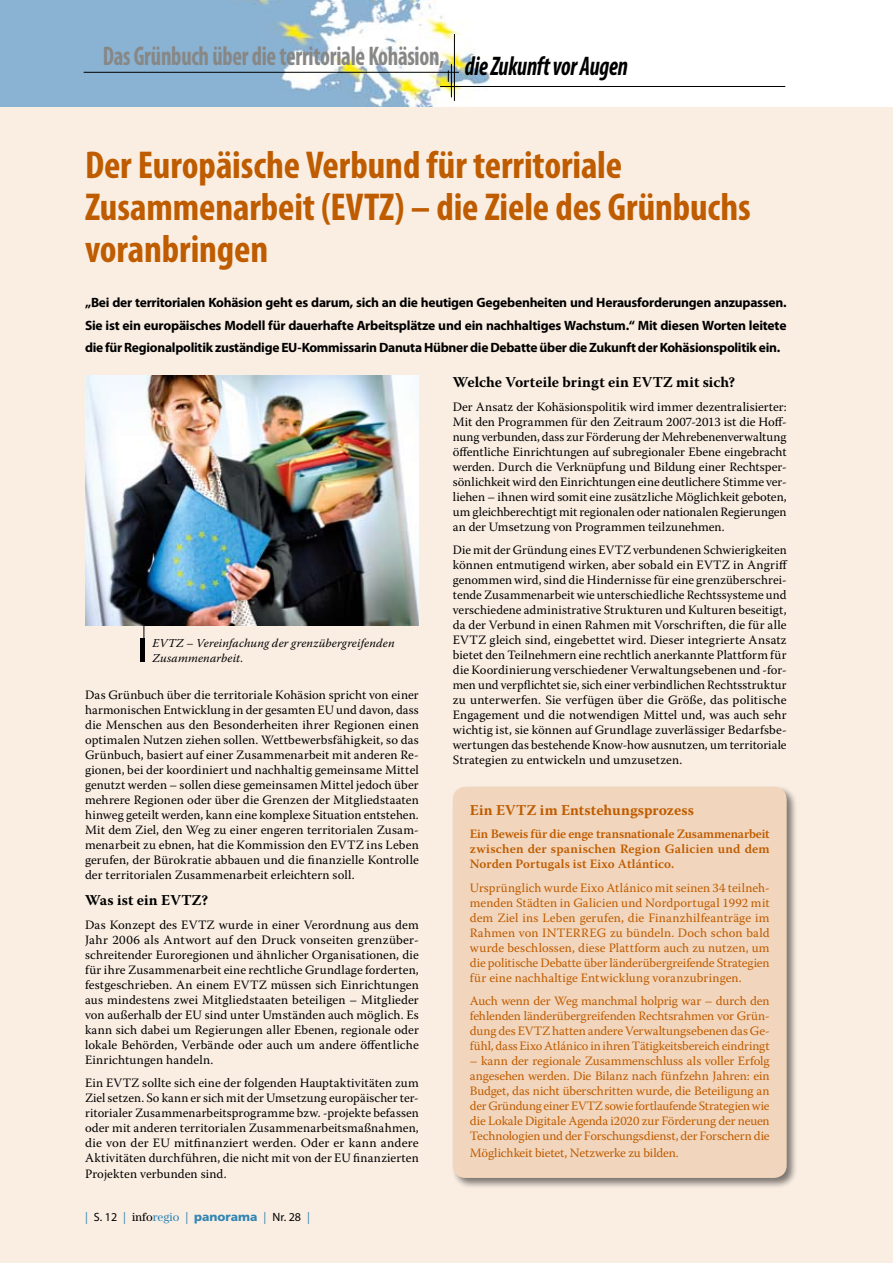
<style>
.page{position:relative;width:893px;height:1263px;background:#faeee3}
.page>*{position:absolute;margin:0;border:0;box-sizing:border-box;transform-origin:0 0}
.t1{font:700 condensed 39px/42px "Myriad Pro";letter-spacing:-.005em;color:#bf5c00}
.t2{font:700 condensed 27px "Myriad Pro";letter-spacing:-.01em;color:#878786;scale:.85 1}
.t3{font:700 15px "Warnock Pro";color:#000}
.t4{font:700 15px "Warnock Pro";letter-spacing:.005em;color:#bf5c00}
.t5{font:700 13.5px/22.5px "Myriad Pro";letter-spacing:-.02em;color:#000;text-align:justify}
.t6{font:12.75px/15px "Warnock Pro";letter-spacing:.005em;color:#000;text-align:justify}
.t7{font:12.75px/15px "Warnock Pro";letter-spacing:-.01em;color:#bf5c00;text-align:justify}
.t8{font:600 12.75px/15px "Warnock Pro";letter-spacing:.01em;color:#bf5c00;text-align:justify}
.t9{font:italic 12px/15px "Warnock Pro";letter-spacing:.015em;color:#000}
.t10{font:12px "Myriad Pro";color:#000}
.s1{font-style:italic;color:#000}
.s2{color:#3286b3}
.s3{font-family:"Century Std"}
.s4{font-family:"Century Std";color:#3286b3}
.s5{font-family:"Frutiger LT Std";font-weight:900;color:#3286b3}
</style>
<div class="page">
<img style="left:0;top:0;width:893px;height:106px">
<hr style="left:440px;top:86px;width:345px;height:1px;background:#000">
<hr style="left:84px;top:72px;width:375px;height:1px;background:#000">
<hr style="left:454px;top:34px;width:1px;height:67px;background:#000">
<hr style="left:451px;top:64px;width:1px;height:33px;background:#000">
<hr style="left:144px;top:624px;width:1px;height:35px;background:#000">
<img style="left:85px;top:375px;width:334px;height:251px">
<hr style="left:140px;top:638px;width:4px;height:24px;background:#000">
<div style="left:451px;top:785px;width:347px;height:404px;background:#000;opacity:.5"></div>
<div style="left:453px;top:787px;width:334px;height:391px;background:#f1d5bc;border-radius:13px"></div>
<h2 class="t2" style="left:103px;top:39px;width:619px">Das Grünbuch über die territoriale Kohäsion, <span class="s1">die Zukunft vor Augen</span></h2>
<h1 class="t1" style="left:85px;top:143px;width:667px">Der Europäische Verbund für territoriale<br>Zusammenarbeit (EVTZ) – die Ziele des Grünbuchs voranbringen</h1>
<p class="t5" style="left:85px;top:291px;width:703px">„Bei der territorialen Kohäsion geht es darum, sich an die heutigen Gegebenheiten und Herausforderungen anzupassen.<br>Sie ist ein europäisches Modell für dauerhafte Arbeitsplätze und ein nachhaltiges Wachstum.“ Mit diesen Worten leitete die für Regionalpolitik zuständige EU-Kommissarin Danuta Hübner die Debatte über die Zukunft der Kohäsionspolitik ein.</p>
<p class="t9" style="left:152px;top:635px;width:244px">EVTZ – Vereinfachung der grenzübergreifenden<br>Zusammenarbeit.</p>
<p class="t6" style="left:85px;top:687px;width:335px">Das Grünbuch über die territoriale Kohäsion spricht von einer harmonischen Entwicklung in der gesamten EU und davon, dass die Menschen aus den Besonderheiten ihrer Regionen einen optimalen Nutzen ziehen sollen. Wettbewerbsfähigkeit, so das Grünbuch, basiert auf einer Zusammenarbeit mit anderen Re&shy;gionen, bei der koordiniert und nachhaltig gemeinsame Mittel genutzt werden – sollen diese gemeinsamen Mittel jedoch über mehrere Regionen oder über die Grenzen der Mitgliedstaaten hinweg geteilt werden, kann eine komplexe Situation entstehen.<br>Mit dem Ziel, den Weg zu einer engeren territorialen Zusam&shy;menarbeit zu ebnen, hat die Kommission den EVTZ ins Leben gerufen, der Bürokratie abbauen und die finanzielle Kontrolle der territorialen Zusammenarbeit erleichtern soll.</p>
<p class="t3" style="left:85px;top:891px;width:125px">Was ist ein EVTZ?</p>
<p class="t6" style="left:85px;top:917px;width:335px">Das Konzept des EVTZ wurde in einer Verordnung aus dem Jahr 2006 als Antwort auf den Druck vonseiten grenzüber&shy;schreitender Euroregionen und ähnlicher Organisationen, die für ihre Zusammenarbeit eine rechtliche Grundlage forderten, festgeschrieben. An einem EVTZ müssen sich Einrichtungen aus mindestens zwei Mitgliedstaaten beteiligen – Mitglieder von außerhalb der EU sind unter Umständen auch möglich. Es kann sich dabei um Regierungen aller Ebenen, regionale oder lokale Behörden, Verbände oder auch um andere öffentliche Einrichtungen handeln.</p>
<p class="t6" style="left:85px;top:1075px;width:335px">Ein EVTZ sollte sich eine der folgenden Hauptaktivitäten zum Ziel setzen. So kann er sich mit der Umsetzung europäischer ter&shy;ritorialer Zusammenarbeitsprogramme bzw. -projekte befassen oder mit anderen territorialen Zusammenarbeitsmaßnahmen, die von der EU mitfinanziert werden. Oder er kann andere Aktivitäten durchführen, die nicht mit von der EU finanzierten Projekten verbunden sind.</p>
<p class="t10" style="left:85px;top:1209px;width:226px"><span class="s2">|</span> S. 12 <span class="s2">|</span> <span class="s3">info</span><span class="s4">regio</span> <span class="s2">|</span> <span class="s5">panorama</span> <span class="s2">|</span> Nr. 28 <span class="s2">|</span></p>
<p class="t3" style="left:453px;top:373px;width:284px">Welche Vorteile bringt ein EVTZ mit sich?</p>
<p class="t6" style="left:453px;top:399px;width:335px">Der Ansatz der Kohäsionspolitik wird immer dezentralisierter:<br>Mit den Programmen für den Zeitraum 2007-2013 ist die Hoff&shy;nung verbunden, dass zur Förderung der Mehrebenenverwaltung öffentliche Einrichtungen auf subregionaler Ebene eingebracht werden. Durch die Verknüpfung und Bildung einer Rechtsper&shy;sönlichkeit wird den Einrichtungen eine deutlichere Stimme ver&shy;liehen – ihnen wird somit eine zusätzliche Möglichkeit geboten, um gleichberechtigt mit regionalen oder nationalen Regierungen an der Umsetzung von Programmen teilzunehmen.</p>
<p class="t6" style="left:453px;top:542px;width:336px">Die mit der Gründung eines EVTZ verbundenen Schwierigkeiten können entmutigend wirken, aber sobald ein EVTZ in Angriff genommen wird, sind die Hindernisse für eine grenzüberschrei&shy;tende Zusammenarbeit wie unterschiedliche Rechtssysteme und verschiedene administrative Strukturen und Kulturen beseitigt, da der Verbund in einen Rahmen mit Vorschriften, die für alle EVTZ gleich sind, eingebettet wird. Dieser integrierte Ansatz bietet den Teilnehmern eine rechtlich anerkannte Plattform für die Koordinierung verschiedener Verwaltungsebenen und -for&shy;men und verpflichtet sie, sich einer verbindlichen Rechtsstruktur zu unterwerfen. Sie verfügen über die Größe, das politische Engagement und die notwendigen Mittel und, was auch sehr wichtig ist, sie können auf Grundlage zuverlässiger Bedarfsbe&shy;wertungen das bestehende Know-how ausnutzen, um territoriale Strategien zu entwickeln und umzusetzen.</p>
<p class="t4" style="left:470px;top:801px;width:226px">Ein EVTZ im Entstehungsprozess</p>
<p class="t8" style="left:470px;top:826px;width:301px">Ein Beweis für die enge transnationale Zusammenarbeit zwischen der spanischen Region Galicien und dem Norden Portugals ist Eixo Atlántico.</p>
<p class="t7" style="left:470px;top:880px;width:301px">Ursprünglich wurde Eixo Atlánico mit seinen 34 teilneh&shy;menden Städten in Galicien und Nordportugal 1992 mit dem Ziel ins Leben gerufen, die Finanzhilfeanträge im Rahmen von INTERREG zu bündeln. Doch schon bald wurde beschlossen, diese Plattform auch zu nutzen, um die politische Debatte über länderübergreifende Strategien für eine nachhaltige Entwicklung voranzubringen.</p>
<p class="t7" style="left:470px;top:993px;width:301px">Auch wenn der Weg manchmal holprig war – durch den fehlenden länderübergreifenden Rechtsrahmen vor Grün&shy;dung des EVTZ hatten andere Verwaltungsebenen das Ge&shy;fühl, dass Eixo Atlánico in ihren Tätigkeitsbereich eindringt</p>
<p class="t7" style="left:470px;top:1053px;width:301px">– kann der regionale Zusammenschluss als voller Erfolg angesehen werden. Die Bilanz nach fünfzehn Jahren: ein Budget, das nicht überschritten wurde, die Beteiligung an der Gründung einer EVTZ sowie fortlaufende Strategien wie die Lokale Digitale Agenda i2020 zur Förderung der neuen Technologien und der Forschungsdienst, der Forschern die</p>
<p class="t7" style="left:470px;top:1145px;width:210px">Möglichkeit bietet, Netzwerke zu bilden.</p>
</div>
